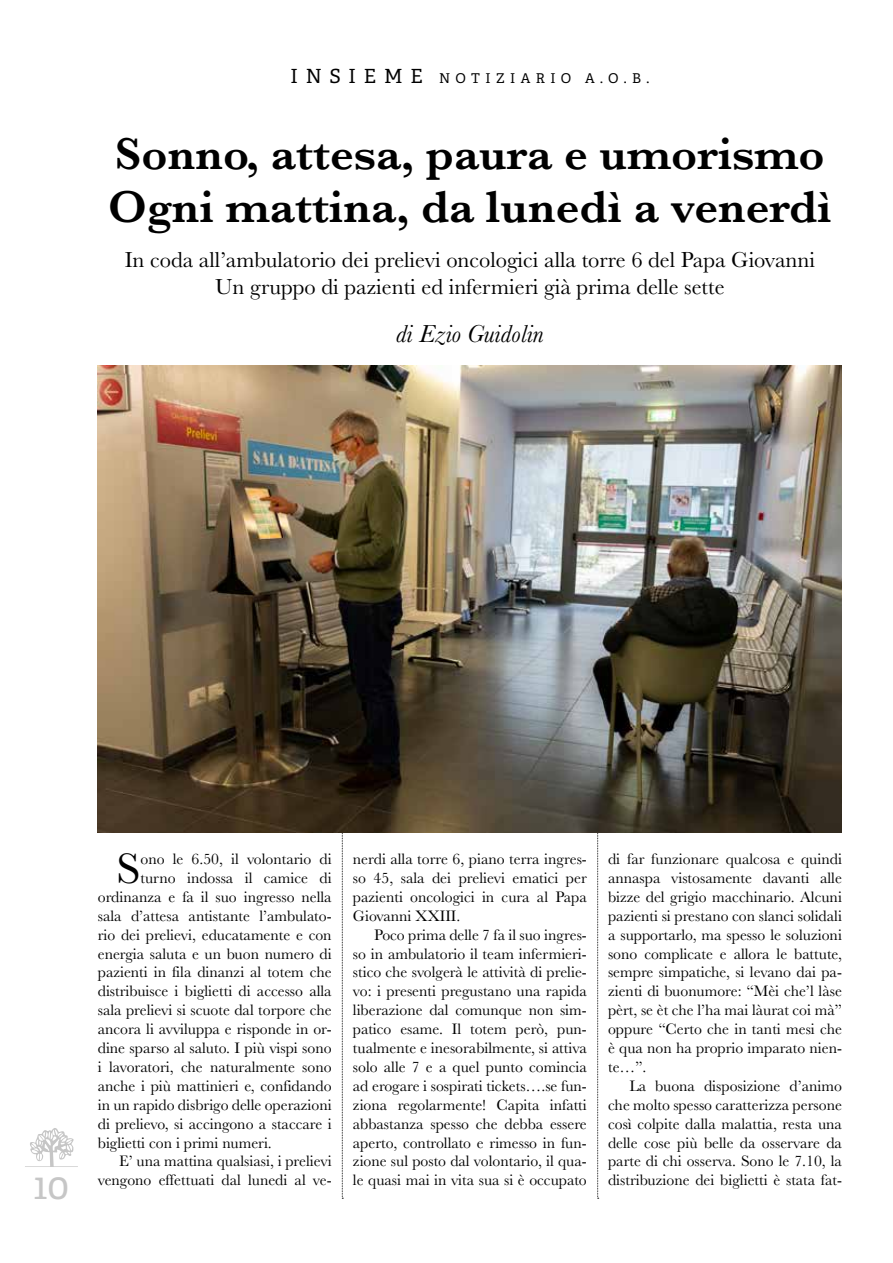
<style>
.page{position:relative;width:893px;height:1263px;background:#fff}
.page>*{position:absolute;margin:0;border:0;box-sizing:border-box;transform-origin:0 0}
.t1{font:600 46.5px/52.5px "Baskerville";color:#000}
.t2{font:44.25px "Baskerville";color:#000}
.t3{font:37.5px "Adelle";color:#c6c6c6}
.t4{font:italic 25.5px "Baskerville";color:#000}
.t5{font:22.5px/27px "Baskerville";color:#000;text-align:center}
.t6{font:15.75px/18.9px "Baskerville";color:#000;text-align:justify}
.t7{font:13.5px "Adelle";letter-spacing:.4em;color:#000}
.s1{font-size:19.5px}
</style>
<div class="page">
<svg style="left:25px;top:1128px;width:53px;height:39px"></svg>
<svg style="left:597px;top:833px;width:2px;height:366px"></svg>
<svg style="left:342px;top:833px;width:1px;height:366px"></svg>
<img style="left:98px;top:365px;width:744px;height:468px">
<p class="t7" style="left:291px;top:70px;width:360px"><span class="s1">INSIEME</span> NOTIZIARIO A.O.B.</p>
<h1 class="t1" style="left:108px;top:127px;width:725px">Sonno, attesa, paura e umorismo<br>Ogni mattina, da lunedì a venerdì</h1>
<h3 class="t5" style="left:125px;top:246px;width:692px">In coda all’ambulatorio dei prelievi oncologici alla torre 6 del Papa Giovanni<br>Un gruppo di pazienti ed infermieri già prima delle sette</h3>
<h3 class="t4" style="left:396px;top:317px;width:149px">di Ezio Guidolin</h3>
<h3 class="t3" style="left:34px;top:1163px;width:37px">10</h3>
<h2 class="t2" style="left:117px;top:840px;width:26px">S</h2>
<p class="t6" style="left:140px;top:850px;width:193px">ono le 6.50, il volontario di</p>
<p class="t6" style="left:140px;top:868px;width:193px">turno indossa il camice di</p>
<p class="t6" style="left:98px;top:887px;width:235px">ordinanza e fa il suo ingresso nella</p>
<p class="t6" style="left:98px;top:906px;width:235px">sala d’attesa antistante l’ambulato-</p>
<p class="t6" style="left:98px;top:925px;width:235px">rio dei prelievi, educatamente e con</p>
<p class="t6" style="left:98px;top:944px;width:235px">energia saluta e un buon numero di</p>
<p class="t6" style="left:98px;top:963px;width:235px">pazienti in fila dinanzi al totem che</p>
<p class="t6" style="left:98px;top:982px;width:235px">distribuisce i biglietti di accesso alla</p>
<p class="t6" style="left:98px;top:1001px;width:235px">sala prelievi si scuote dal torpore che</p>
<p class="t6" style="left:98px;top:1020px;width:235px">ancora li avviluppa e risponde in or-</p>
<p class="t6" style="left:98px;top:1039px;width:235px">dine sparso al saluto. I più vispi sono</p>
<p class="t6" style="left:98px;top:1057px;width:235px">i lavoratori, che naturalmente sono</p>
<p class="t6" style="left:98px;top:1076px;width:235px">anche i più mattinieri e, confidando</p>
<p class="t6" style="left:98px;top:1095px;width:235px">in un rapido disbrigo delle operazioni</p>
<p class="t6" style="left:98px;top:1114px;width:235px">di prelievo, si accingono a staccare i</p>
<p class="t6" style="left:98px;top:1133px;width:176px">biglietti con i primi numeri.</p>
<p class="t6" style="left:119px;top:1152px;width:214px">E’ una mattina qualsiasi, i prelievi</p>
<p class="t6" style="left:98px;top:1171px;width:235px">vengono effettuati dal lunedi al ve-</p>
<p class="t6" style="left:353px;top:850px;width:235px">nerdi alla torre 6, piano terra ingres&shy;so 45, sala dei prelievi ematici per pazienti oncologici in cura al Papa Giovanni XXIII.</p>
<p class="t6" style="left:353px;top:925px;width:235px;text-indent:21px">Poco prima delle 7 fa il suo ingres&shy;so in ambulatorio il team infermieri&shy;stico che svolgerà le attività di prelie&shy;vo: i presenti pregustano una rapida liberazione dal comunque non sim&shy;patico esame. Il totem però, pun&shy;tualmente e inesorabilmente, si attiva solo alle 7 e a quel punto comincia ad erogare i sospirati tickets….se fun&shy;ziona regolarmente! Capita infatti abbastanza spesso che debba essere aperto, controllato e rimesso in fun&shy;zione sul posto dal volontario, il qua&shy;le quasi mai in vita sua si è occupato</p>
<p class="t6" style="left:608px;top:850px;width:235px">di far funzionare qualcosa e quindi annaspa vistosamente davanti alle bizze del grigio macchinario. Alcuni pazienti si prestano con slanci solidali a supportarlo, ma spesso le soluzioni sono complicate e allora le battute, sempre simpatiche, si levano dai pa&shy;zienti di buonumore: “Mèi che’l làse pèrt, se èt che l’ha mai làurat coi mà” oppure “Certo che in tanti mesi che è qua non ha proprio imparato nien&shy;te…”.</p>
<p class="t6" style="left:608px;top:1076px;width:235px;text-indent:21px">La buona disposizione d’animo che molto spesso caratterizza persone così colpite dalla malattia, resta una delle cose più belle da osservare da parte di chi osserva. Sono le 7.10, la distribuzione dei biglietti è stata fat-</p>
</div>
